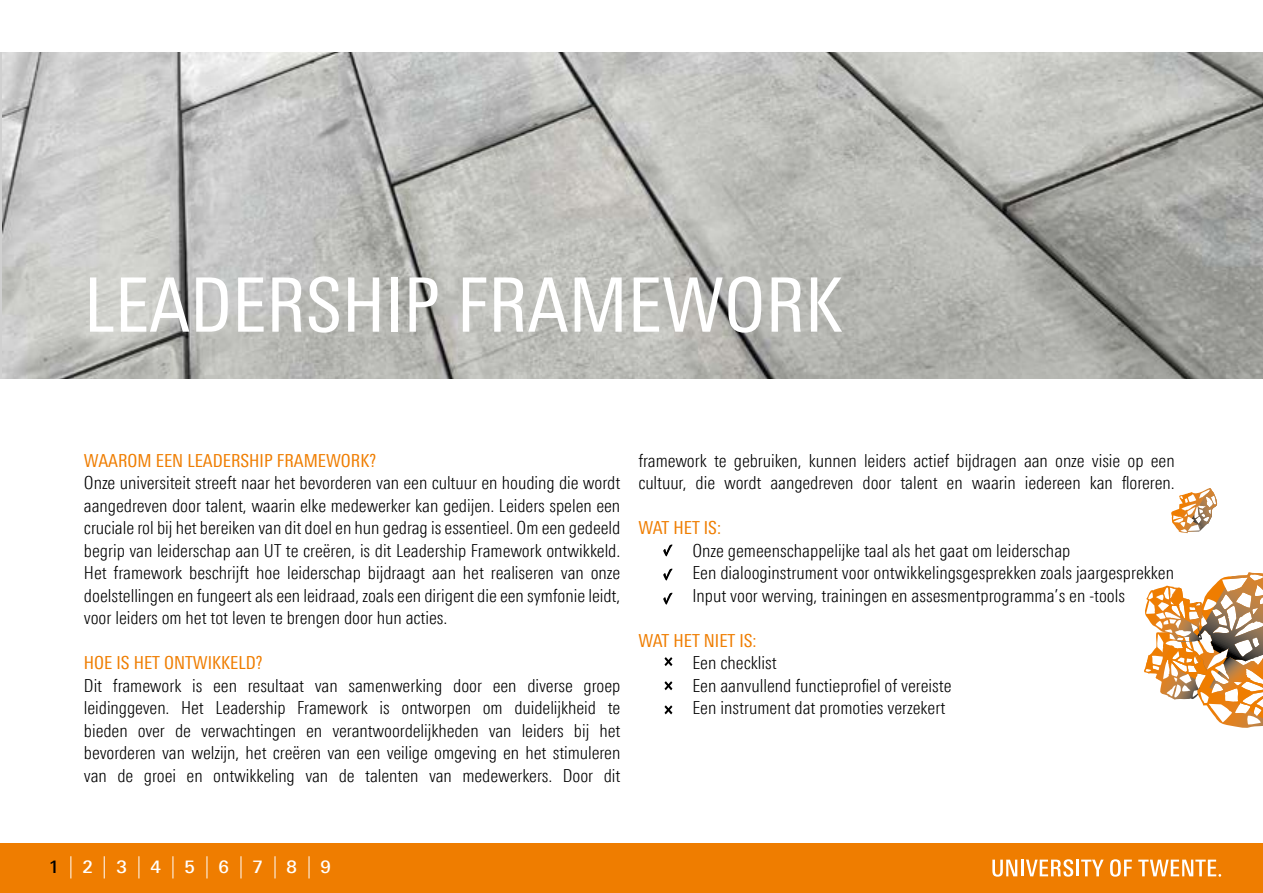
<style>
.page{position:relative;width:1263px;height:893px;background:#fff}
.page>*{position:absolute;margin:0;border:0;box-sizing:border-box;transform-origin:0 0}
.t1{font:75px "Linotype Univers 420 Cn";color:#fff}
.t2{font:300 18px/22.5px "Linotype Univers 320 Cn";color:#000}
.t3{font:18px "Linotype Univers 420 Cn";color:#ef7d00}
.t4{font:500 17.25px "Linotype Univers 530";color:#fff}
.t5{font:500 17.25px "Linotype Univers 530";color:#000}
</style>
<div class="page">
<img style="left:2px;top:52px;width:1261px;height:326px">
<div style="left:0;top:843px;width:1263px;height:50px;background:#ef7d00"></div>
<svg style="left:992px;top:860px;width:25px;height:17px"></svg>
<hr style="left:1021px;top:860px;width:3px;height:16px;background:#fff">
<hr style="left:1076px;top:860px;width:3px;height:16px;background:#fff">
<svg style="left:1026px;top:859px;width:47px;height:18px"></svg>
<svg style="left:1138px;top:860px;width:83px;height:17px"></svg>
<svg style="left:1081px;top:860px;width:22px;height:16px"></svg>
<svg style="left:1110px;top:859px;width:22px;height:18px"></svg>
<svg style="left:664px;top:657px;width:8px;height:9px"></svg>
<svg style="left:664px;top:681px;width:8px;height:9px"></svg>
<svg style="left:664px;top:705px;width:8px;height:9px"></svg>
<svg style="left:663px;top:544px;width:10px;height:13px"></svg>
<svg style="left:663px;top:568px;width:10px;height:13px"></svg>
<svg style="left:663px;top:592px;width:10px;height:13px"></svg>
<svg style="left:1144px;top:572px;width:119px;height:156px"></svg>
<svg style="left:1171px;top:488px;width:46px;height:45px"></svg>
<svg style="left:70px;top:856px;width:1px;height:22px"></svg>
<svg style="left:104px;top:856px;width:1px;height:22px"></svg>
<svg style="left:138px;top:856px;width:1px;height:22px"></svg>
<svg style="left:172px;top:856px;width:1px;height:22px"></svg>
<svg style="left:206px;top:856px;width:1px;height:22px"></svg>
<svg style="left:240px;top:856px;width:1px;height:22px"></svg>
<svg style="left:274px;top:856px;width:1px;height:22px"></svg>
<svg style="left:309px;top:856px;width:1px;height:22px"></svg>
<h1 class="t1" style="left:84px;top:261px;width:760px">LEADERSHIP FRAMEWORK</h1>
<p class="t3" style="left:84px;top:450px;width:294px">WAAROM EEN LEADERSHIP FRAMEWORK?</p>
<p class="t2" style="left:84px;top:472px;width:538px;text-align:justify">Onze universiteit streeft naar het bevorderen van een cultuur en houding die wordt aangedreven door talent, waarin elke medewerker kan gedijen. Leiders spelen een cruciale rol bij het bereiken van dit doel en hun gedrag is essentieel. Om een gedeeld begrip van leiderschap aan UT te creëren, is dit Leadership Framework ontwikkeld.<br>Het framework beschrijft hoe leiderschap bijdraagt aan het realiseren van onze doelstellingen en fungeert als een leidraad, zoals een dirigent die een symfonie leidt, voor leiders om het tot leven te brengen door hun acties.</p>
<p class="t3" style="left:84px;top:653px;width:180px">HOE IS HET ONTWIKKELD?</p>
<p class="t2" style="left:84px;top:674px;width:538px;text-align:justify">Dit framework is een resultaat van samenwerking door een diverse groep leidinggeven. Het Leadership Framework is ontworpen om duidelijkheid te bieden over de verwachtingen en verantwoordelijkheden van leiders bij het bevorderen van welzijn, het creëren van een veilige omgeving en het stimuleren van de groei en ontwikkeling van de talenten van medewerkers. Door dit</p>
<p class="t2" style="left:638px;top:449px;width:538px">framework te gebruiken, kunnen leiders actief bijdragen aan onze visie op een cultuur, die wordt aangedreven door talent en waarin iedereen kan floreren.</p>
<p class="t3" style="left:638px;top:518px;width:84px">WAT HET IS:</p>
<p class="t2" style="left:692px;top:539px;width:483px">Onze gemeenschappelijke taal als het gaat om leiderschap<br>Een dialooginstrument voor ontwikkelingsgesprekken zoals jaargesprekken<br>Input voor werving, trainingen en assesmentprogramma’s en -tools</p>
<p class="t3" style="left:638px;top:630px;width:120px">WAT HET NIET IS:</p>
<p class="t2" style="left:692px;top:652px;width:261px">Een checklist<br>Een aanvullend functieprofiel of vereiste<br>Een instrument dat promoties verzekert</p>
<p class="t5" style="left:48px;top:856px;width:12px">1</p>
<p class="t4" style="left:82px;top:856px;width:12px">2</p>
<p class="t4" style="left:116px;top:856px;width:12px">3</p>
<p class="t4" style="left:150px;top:856px;width:12px">4</p>
<p class="t4" style="left:184px;top:856px;width:12px">5</p>
<p class="t4" style="left:218px;top:856px;width:12px">6</p>
<p class="t4" style="left:253px;top:856px;width:12px">7</p>
<p class="t4" style="left:287px;top:856px;width:12px">8</p>
<p class="t4" style="left:321px;top:856px;width:12px">9</p>
</div>
